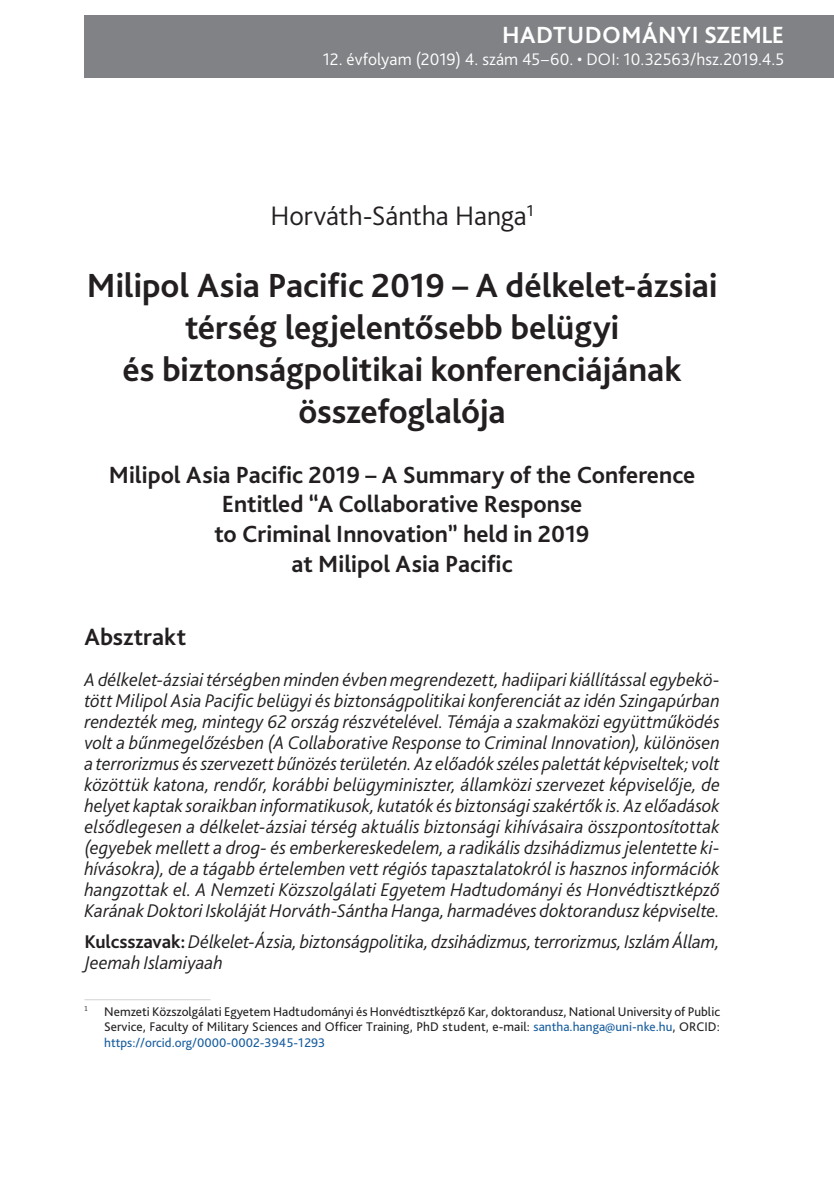
<style>
.page{position:relative;width:834px;height:1181px;background:#fff}
.page>*{position:absolute;margin:0;border:0;box-sizing:border-box;transform-origin:0 0}
._1__Head{font:700 35px/42px "Bliss Pro";letter-spacing:-.005em;color:#231f20;text-align:center}
.szerző{font:300 28px "Bliss Pro";color:#231f20}
._1__Head_subhead{font:700 24.5px/29.8px "Bliss Pro";color:#231f20;text-align:center}
.MR___Cím{font:700 24.5px "Bliss Pro";letter-spacing:.02em;color:#fff}
._1_1__Head{font:700 24.5px "Bliss Pro";color:#231f20}
._3__Abstract{font:italic 300 19.25px/21px "Bliss Pro";color:#231f20;text-align:justify}
._3__Key_Abstract_más{font:italic 300 19.25px/21px "Bliss Pro";letter-spacing:-.005em;color:#231f20}
.MR___Cím-2{font:300 17.5px "Bliss Pro";color:#fff}
.Lábjegyzet{font:13.12px/15.8px "Bliss Pro";color:#231f20;text-align:justify}
.Lábjegyzet-2{font:7.7px "Chaparral Pro";color:#231f20}
.s1{font-weight:700;font-style:normal}
.s2{color:#175d9e}
</style>
<div class="page">
<div style="left:84px;top:15px;width:749px;height:63px;background:#808285"></div>
<hr style="left:84px;top:999px;width:126px;height:1px;background:#d1d2d4">
<p class="MR___Cím" style="left:502px;top:20px;width:283px">HADTUDOMÁNYI SZEMLE</p>
<p class="MR___Cím-2" style="left:323px;top:49px;width:463px">12. évfolyam (2019) 4. szám 45–60. • DOI: 10.32563/hsz.2019.4.5</p>
<p class="szerző" style="left:270px;top:199px;width:265px">Horváth-Sántha Hanga<sup>1</sup></p>
<p class="_1__Head" style="left:87px;top:264px;width:632px">Milipol Asia Pacific 2019 – A délkelet-ázsiai térség legjelentősebb belügyi<br>és biztonságpolitikai konferenciájának összefoglalója</p>
<p class="_1__Head_subhead" style="left:109px;top:459px;width:588px">Milipol Asia Pacific 2019 – A Summary of the Conference Entitled “A Collaborative Response<br>to Criminal Innovation” held in 2019<br>at Milipol Asia Pacific</p>
<p class="_1_1__Head" style="left:84px;top:622px;width:103px">Absztrakt</p>
<p class="_3__Abstract" style="left:84px;top:669px;width:637px">A délkelet-ázsiai térségben minden évben megrendezett, hadiipari kiállítással egybekö&shy;tött Milipol Asia Pacific belügyi és biztonságpolitikai konferenciát az idén Szingapúrban rendezték meg, mintegy 62 ország részvételével. Témája a szakmaközi együttműködés volt a bűnmegelőzésben (A Collaborative Response to Criminal Innovation), különösen a terrorizmus ésszervezett bűnözés területén. Az előadók széles palettát képviseltek; volt közöttük katona, rendőr, korábbi belügyminiszter, államközi szervezet képviselője, de helyet kaptak soraikban informatikusok, kutatók és biztonsági szakértők is. Az előadások elsődlegesen a délkelet-ázsiai térség aktuális biztonsági kihívásaira összpontosítottak (egyebek mellett a drog- és emberkereskedelem, a radikális dzsihádizmus jelentette ki&shy;hívásokra), de a tágabb értelemben vett régiós tapasztalatokról is hasznos információk hangzottak el. A Nemzeti Közszolgálati Egyetem Hadtudományi és Honvédtisztképző Karának Doktori Iskoláját Horváth-Sántha Hanga, harmadéves doktorandusz képviselte.</p>
<p class="_3__Key_Abstract_más" style="left:84px;top:931px;width:637px"><span class="s1">Kulcsszavak:</span> Délkelet-Ázsia, biztonságpolitika, dzsihádizmus, terrorizmus, Iszlám Állam,<br>Jeemah Islamiyaah</p>
<p class="Lábjegyzet-2" style="left:84px;top:1004px;width:5px">1</p>
<p class="Lábjegyzet" style="left:104px;top:1003px;width:617px">Nemzeti Közszolgálati Egyetem Hadtudományi és Honvédtisztképző Kar, doktorandusz, National University of Public Service, Faculty of Military Sciences and Officer Training, PhD student, e-mail: <span class="s2">santha.hanga@uni-nke.hu</span>, ORCID: <span class="s2">https://orcid.org/0000-0002-3945-1293</span></p>
</div>
